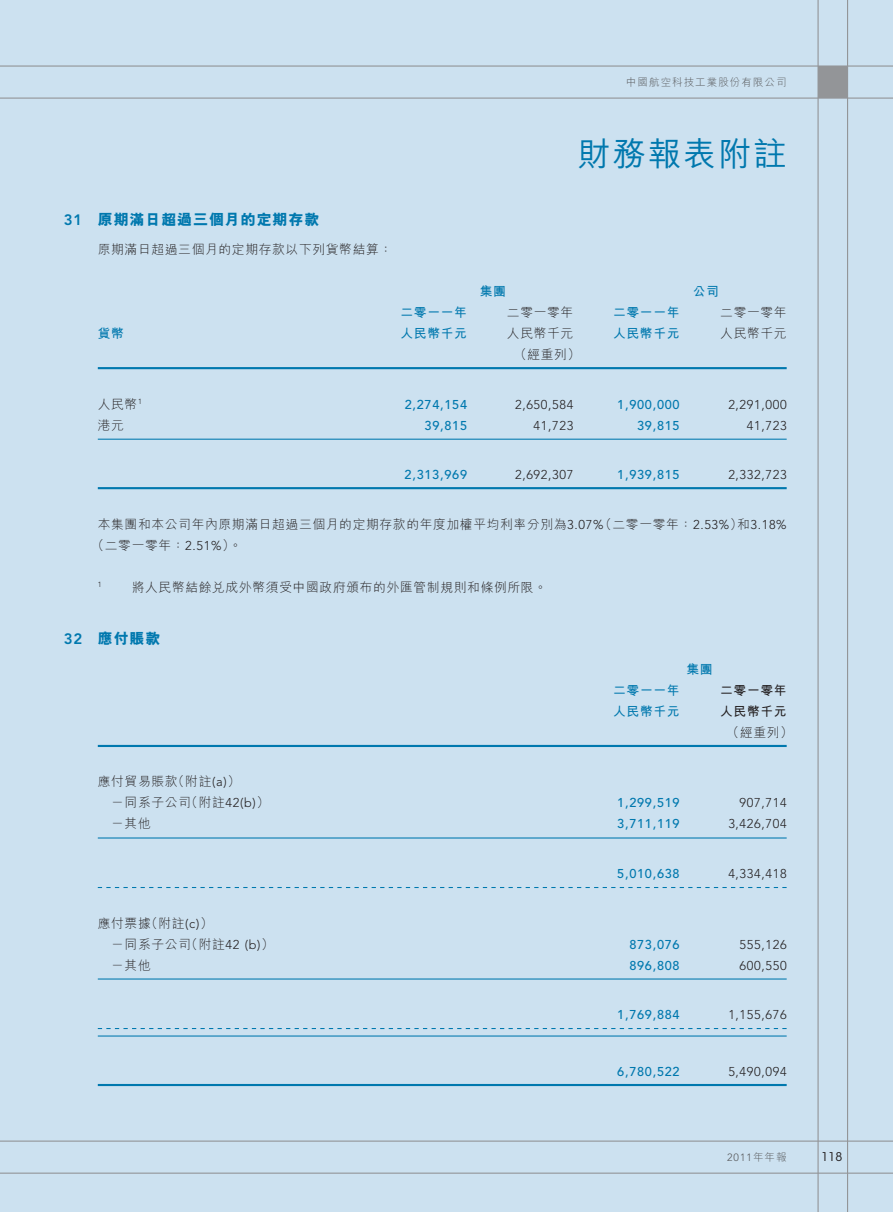
<style>
.page{position:relative;width:893px;height:1212px;background:#cce1f0}
.page>*{position:absolute;margin:0;border:0;box-sizing:border-box;transform-origin:0 0}
.t1{font:500 33px "M Hei HK";letter-spacing:.065em;color:#0078ae}
.t2{font:800 15px "M Hei HK";letter-spacing:.06em;color:#0078ae}
.t3{font:300 12.75px/21px "M Hei HK";letter-spacing:.05em;color:#231f20}
.t4{font:500 12.75px "Avenir LT Std";letter-spacing:.055em;color:#0078ae}
.t5{font:300 12.75px "Avenir LT Std";letter-spacing:.05em;color:#231f20}
.t6{font:700 12.75px "M Hei HK";letter-spacing:.055em;color:#0078ae}
.t7{font:700 12.75px/21px "M Hei HK";letter-spacing:.055em;color:#231f20;text-align:center}
.t8{font:12px "ITC Avant Garde Std";color:#231f20}
.t9{font:300 10.5px "M Hei HK";letter-spacing:.1em;color:#57585a}
.t10{font:300 10.5px "Avenir LT Std";color:#57585a}
.t11{font:300 7.5px "Avenir LT Std";color:#231f20}
.s1{font-family:"Avenir LT Std"}
.s2{font-weight:300}
.s3{font-family:"M Hei HK"}
</style>
<div class="page">
<p class="t9" style="left:626px;top:74px;width:162px">中國航空科技工業股份有限公司</p>
<p class="t1" style="left:578px;top:129px;width:211px">財務報表附註</p>
<p class="t2" style="left:64px;top:209px;width:257px"><span class="s1">31</span> 原期滿日超過三個月的定期存款</p>
<p class="t3" style="left:98px;top:238px;width:296px">原期滿日超過三個月的定期存款以下列貨幣結算：</p>
<p class="t6" style="left:480px;top:282px;width:28px">集團</p>
<p class="t6" style="left:693px;top:282px;width:28px">公司</p>
<p class="t6" style="left:400px;top:303px;width:68px">二零一一年</p>
<p class="t3" style="left:507px;top:301px;width:68px">二零一零年</p>
<p class="t6" style="left:613px;top:303px;width:68px">二零一一年</p>
<p class="t3" style="left:720px;top:301px;width:68px">二零一零年</p>
<p class="t6" style="left:98px;top:324px;width:28px">貨幣</p>
<p class="t6" style="left:400px;top:324px;width:68px">人民幣千元</p>
<p class="t3" style="left:507px;top:322px;width:68px">人民幣千元</p>
<p class="t6" style="left:613px;top:324px;width:68px">人民幣千元</p>
<p class="t3" style="left:720px;top:322px;width:68px">人民幣千元</p>
<p class="t3" style="left:514px;top:343px;width:68px">（經重列）</p>
<p class="t3" style="left:98px;top:393px;width:46px">人民幣<sup>1</sup></p>
<p class="t4" style="left:405px;top:397px;width:64px">2,274,154</p>
<p class="t5" style="left:515px;top:397px;width:60px">2,650,584</p>
<p class="t4" style="left:617px;top:397px;width:64px">1,900,000</p>
<p class="t5" style="left:728px;top:397px;width:60px">2,291,000</p>
<p class="t3" style="left:98px;top:414px;width:28px">港元</p>
<p class="t4" style="left:424px;top:418px;width:44px">39,815</p>
<p class="t5" style="left:534px;top:418px;width:41px">41,723</p>
<p class="t4" style="left:637px;top:418px;width:44px">39,815</p>
<p class="t5" style="left:747px;top:418px;width:41px">41,723</p>
<p class="t4" style="left:405px;top:467px;width:64px">2,313,969</p>
<p class="t5" style="left:515px;top:467px;width:60px">2,692,307</p>
<p class="t4" style="left:617px;top:467px;width:64px">1,939,815</p>
<p class="t5" style="left:728px;top:467px;width:60px">2,332,723</p>
<p class="t3" style="left:91px;top:513px;width:697px;text-indent:6px">本集團和本公司年內原期滿日超過三個月的定期存款的年度加權平均利率分別為<span class="s1">3.07%</span>（二零一零年：<span class="s1">2.53%</span>）和<span class="s1">3.18%</span>（二零一零年：<span class="s1">2.51%</span>）。</p>
<p class="t11" style="left:98px;top:580px;width:5px">1</p>
<p class="t3" style="left:132px;top:576px;width:417px">將人民幣結餘兌成外幣須受中國政府頒布的外匯管制規則和條例所限。</p>
<p class="t2" style="left:64px;top:629px;width:98px"><span class="s1">32</span> 應付賬款</p>
<p class="t6" style="left:686px;top:660px;width:28px">集團</p>
<p class="t6" style="left:613px;top:681px;width:68px">二零一一年</p>
<p class="t7" style="left:720px;top:679px;width:68px">二零一零年</p>
<p class="t6" style="left:613px;top:702px;width:68px">人民幣千元</p>
<p class="t7" style="left:720px;top:700px;width:74px">人民幣千元<span class="s2">（經重列）</span></p>
<p class="t3" style="left:111px;top:771px;width:160px;text-indent:-13px">應付貿易賬款（附註<span class="s1">(a)</span>）<br>－同系子公司（附註<span class="s1">42(b)</span>）</p>
<p class="t4" style="left:617px;top:796px;width:64px">1,299,519</p>
<p class="t5" style="left:740px;top:795px;width:49px">907,714</p>
<p class="t3" style="left:111px;top:813px;width:41px">－其他</p>
<p class="t4" style="left:617px;top:817px;width:64px">3,711,119</p>
<p class="t5" style="left:728px;top:816px;width:60px">3,426,704</p>
<p class="t4" style="left:617px;top:866px;width:64px">5,010,638</p>
<p class="t5" style="left:728px;top:866px;width:60px">4,334,418</p>
<p class="t3" style="left:111px;top:912px;width:164px;text-indent:-13px">應付票據（附註<span class="s1">(c)</span>）<br>－同系子公司（附註<span class="s1">42 (b)</span>）</p>
<p class="t4" style="left:629px;top:937px;width:52px">873,076</p>
<p class="t5" style="left:740px;top:936px;width:49px">555,126</p>
<p class="t3" style="left:111px;top:954px;width:41px">－其他</p>
<p class="t4" style="left:629px;top:958px;width:52px">896,808</p>
<p class="t5" style="left:740px;top:957px;width:49px">600,550</p>
<p class="t4" style="left:617px;top:1007px;width:64px">1,769,884</p>
<p class="t5" style="left:728px;top:1007px;width:60px">1,155,676</p>
<p class="t4" style="left:617px;top:1064px;width:64px">6,780,522</p>
<p class="t5" style="left:728px;top:1064px;width:60px">5,490,094</p>
<p class="t10" style="left:727px;top:1151px;width:61px">2011<span class="s3">年年報</span></p>
<p class="t8" style="left:822px;top:1149px;width:22px">118</p>
</div>
